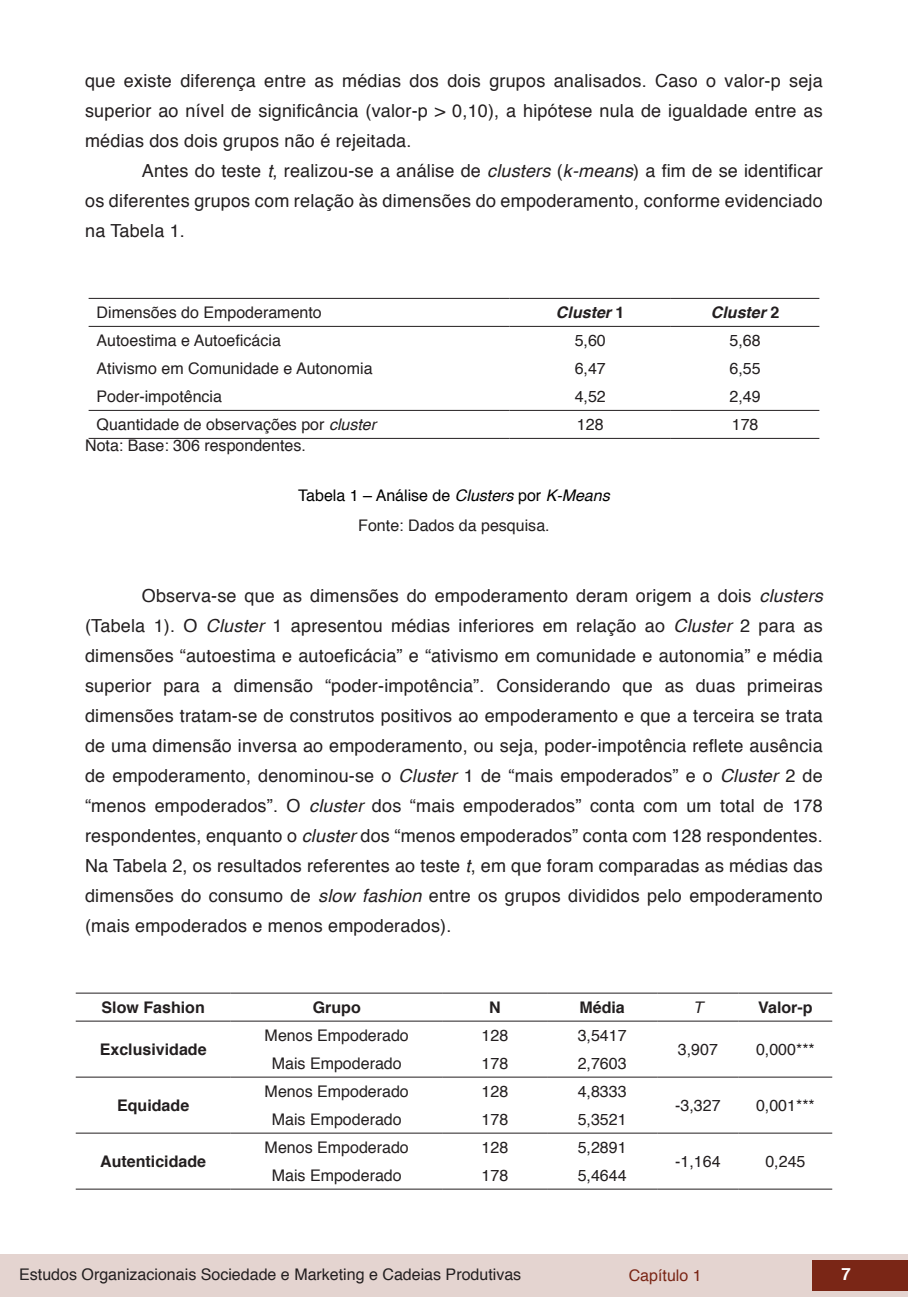
<style>
.page{position:relative;width:908px;height:1304px;background:#fff}
.page>*{position:absolute;margin:0;border:0;box-sizing:border-box;transform-origin:0 0}
.t1{font:18px/30px "Helvetica";letter-spacing:.01em;color:#231f20;text-align:justify}
.t2{font:700 16.8px "Helvetica";color:#fff}
.t3{font:16px/29.4px "Helvetica";color:#231f20;text-align:center}
.t4{font:700 16px "Helvetica";color:#231f20}
.t5{font:italic 700 16px "Helvetica";color:#231f20}
.t6{font:16px "Helvetica";color:#7a2616}
.t7{font:italic 16px "Helvetica";color:#231f20}
.s1{font-style:italic}
.s2{font-style:normal}
.s3{color:#000}
.s4{font-style:italic;color:#000}
</style>
<div class="page">
<div style="left:0;top:1254px;width:906px;height:43px;background:#e4d4d0"></div>
<div style="left:812px;top:1261px;width:95px;height:30px;background:#7a2616"></div>
<hr style="left:89px;top:298px;width:420px;height:1px;background:#231f20">
<hr style="left:509px;top:298px;width:161px;height:1px;background:#231f20">
<hr style="left:670px;top:298px;width:149px;height:1px;background:#231f20">
<hr style="left:89px;top:326px;width:420px;height:1px;background:#231f20">
<hr style="left:509px;top:326px;width:161px;height:1px;background:#231f20">
<hr style="left:670px;top:326px;width:149px;height:1px;background:#231f20">
<hr style="left:89px;top:410px;width:420px;height:1px;background:#231f20">
<hr style="left:509px;top:410px;width:161px;height:1px;background:#231f20">
<hr style="left:670px;top:410px;width:149px;height:1px;background:#231f20">
<hr style="left:89px;top:438px;width:420px;height:1px;background:#231f20">
<hr style="left:509px;top:438px;width:161px;height:1px;background:#231f20">
<hr style="left:670px;top:438px;width:149px;height:1px;background:#231f20">
<hr style="left:76px;top:993px;width:154px;height:1px;background:#231f20">
<hr style="left:230px;top:993px;width:212px;height:1px;background:#231f20">
<hr style="left:442px;top:993px;width:105px;height:1px;background:#231f20">
<hr style="left:547px;top:993px;width:110px;height:1px;background:#231f20">
<hr style="left:657px;top:993px;width:81px;height:1px;background:#231f20">
<hr style="left:738px;top:993px;width:93px;height:1px;background:#231f20">
<hr style="left:76px;top:1021px;width:154px;height:1px;background:#231f20">
<hr style="left:230px;top:1021px;width:212px;height:1px;background:#231f20">
<hr style="left:442px;top:1021px;width:105px;height:1px;background:#231f20">
<hr style="left:547px;top:1021px;width:110px;height:1px;background:#231f20">
<hr style="left:657px;top:1021px;width:81px;height:1px;background:#231f20">
<hr style="left:738px;top:1021px;width:93px;height:1px;background:#231f20">
<hr style="left:76px;top:1077px;width:154px;height:1px;background:#231f20">
<hr style="left:230px;top:1077px;width:212px;height:1px;background:#231f20">
<hr style="left:442px;top:1077px;width:105px;height:1px;background:#231f20">
<hr style="left:547px;top:1077px;width:110px;height:1px;background:#231f20">
<hr style="left:657px;top:1077px;width:81px;height:1px;background:#231f20">
<hr style="left:738px;top:1077px;width:93px;height:1px;background:#231f20">
<hr style="left:76px;top:1133px;width:154px;height:1px;background:#231f20">
<hr style="left:230px;top:1133px;width:212px;height:1px;background:#231f20">
<hr style="left:442px;top:1133px;width:105px;height:1px;background:#231f20">
<hr style="left:547px;top:1133px;width:110px;height:1px;background:#231f20">
<hr style="left:657px;top:1133px;width:81px;height:1px;background:#231f20">
<hr style="left:738px;top:1133px;width:93px;height:1px;background:#231f20">
<hr style="left:76px;top:1189px;width:154px;height:1px;background:#231f20">
<hr style="left:230px;top:1189px;width:212px;height:1px;background:#231f20">
<hr style="left:442px;top:1189px;width:105px;height:1px;background:#231f20">
<hr style="left:547px;top:1189px;width:110px;height:1px;background:#231f20">
<hr style="left:657px;top:1189px;width:81px;height:1px;background:#231f20">
<hr style="left:738px;top:1189px;width:93px;height:1px;background:#231f20">
<p class="t1" style="left:85px;top:66px;width:738px">que existe diferença entre as médias dos dois grupos analisados. Caso o valor-p seja superior ao nível de significância (valor-p &gt; 0,10), a hipótese nula de igualdade entre as médias dos dois grupos não é rejeitada.</p>
<p class="t1" style="left:85px;top:156px;width:738px;text-indent:57px">Antes do teste <span class="s1">t</span>, realizou-se a análise de <span class="s1">clusters</span> (<span class="s1">k-means</span>) a fim de se identificar os diferentes grupos com relação às dimensões do empoderamento, conforme evidenciado na Tabela 1.</p>
<p class="t3" style="left:97px;top:299px;width:226px">Dimensões do Empoderamento</p>
<p class="t5" style="left:555px;top:300px;width:70px">Cluster <span class="s2">1</span></p>
<p class="t5" style="left:710px;top:300px;width:70px">Cluster <span class="s2">2</span></p>
<p class="t3" style="left:97px;top:327px;width:186px">Autoestima e Autoeficácia</p>
<p class="t3" style="left:574px;top:327px;width:33px">5,60</p>
<p class="t3" style="left:729px;top:327px;width:33px">5,68</p>
<p class="t3" style="left:97px;top:355px;width:277px">Ativismo em Comunidade e Autonomia</p>
<p class="t3" style="left:574px;top:355px;width:33px">6,47</p>
<p class="t3" style="left:729px;top:355px;width:33px">6,55</p>
<p class="t3" style="left:97px;top:383px;width:127px">Poder-impotência</p>
<p class="t3" style="left:574px;top:383px;width:33px">4,52</p>
<p class="t3" style="left:729px;top:383px;width:33px">2,49</p>
<p class="t3" style="left:97px;top:411px;width:281px">Quantidade de observações por <span class="s1">cluster</span></p>
<p class="t3" style="left:576px;top:411px;width:28px">128</p>
<p class="t3" style="left:731px;top:411px;width:28px">178</p>
<p class="t3" style="left:85px;top:431px;width:222px">Nota: Base: 306 respondentes.</p>
<p class="t3" style="left:298px;top:481px;width:313px"><span class="s3">Tabela 1 – Análise de</span> <span class="s4">Clusters</span> <span class="s3">por</span> <span class="s4">K-Means<br></span>Fonte: Dados da pesquisa.</p>
<p class="t1" style="left:85px;top:581px;width:739px;text-indent:57px">Observa-se que as dimensões do empoderamento deram origem a dois <span class="s1">clusters </span>(Tabela 1). O <span class="s1">Cluster</span> 1 apresentou médias inferiores em relação ao <span class="s1">Cluster</span> 2 para as dimensões “autoestima e autoeficácia” e “ativismo em comunidade e autonomia” e média superior para a dimensão “poder-impotência”. Considerando que as duas primeiras dimensões tratam-se de construtos positivos ao empoderamento e que a terceira se trata de uma dimensão inversa ao empoderamento, ou seja, poder-impotência reflete ausência de empoderamento, denominou-se o <span class="s1">Cluster</span> 1 de “mais empoderados” e o <span class="s1">Cluster</span> 2 de “menos empoderados”. O <span class="s1">cluster</span> dos “mais empoderados” conta com um total de 178 respondentes, enquanto o <span class="s1">cluster</span> dos “menos empoderados” conta com 128 respondentes.<br>Na Tabela 2, os resultados referentes ao teste <span class="s1">t</span>, em que foram comparadas as médias das dimensões do consumo de <span class="s1">slow fashion</span> entre os grupos divididos pelo empoderamento (mais empoderados e menos empoderados).</p>
<p class="t4" style="left:101px;top:995px;width:105px">Slow Fashion</p>
<p class="t4" style="left:312px;top:995px;width:49px">Grupo</p>
<p class="t4" style="left:489px;top:995px;width:13px">N</p>
<p class="t4" style="left:579px;top:995px;width:47px">Média</p>
<p class="t7" style="left:693px;top:995px;width:11px">T</p>
<p class="t4" style="left:758px;top:995px;width:56px">Valor-p</p>
<p class="t4" style="left:100px;top:1037px;width:108px">Exclusividade</p>
<p class="t3" style="left:264px;top:1021px;width:146px">Menos Empoderado</p>
<p class="t3" style="left:481px;top:1021px;width:28px">128</p>
<p class="t3" style="left:577px;top:1021px;width:50px">3,5417</p>
<p class="t3" style="left:677px;top:1035px;width:42px">3,907</p>
<p class="t3" style="left:755px;top:1035px;width:60px">0,000***</p>
<p class="t3" style="left:272px;top:1049px;width:131px">Mais Empoderado</p>
<p class="t3" style="left:481px;top:1049px;width:28px">178</p>
<p class="t3" style="left:577px;top:1049px;width:50px">2,7603</p>
<p class="t4" style="left:117px;top:1093px;width:74px">Equidade</p>
<p class="t4" style="left:100px;top:1149px;width:107px">Autenticidade</p>
<p class="t3" style="left:264px;top:1077px;width:146px">Menos Empoderado</p>
<p class="t3" style="left:481px;top:1077px;width:28px">128</p>
<p class="t3" style="left:577px;top:1077px;width:50px">4,8333</p>
<p class="t3" style="left:272px;top:1105px;width:131px">Mais Empoderado</p>
<p class="t3" style="left:481px;top:1105px;width:28px">178</p>
<p class="t3" style="left:577px;top:1105px;width:50px">5,3521</p>
<p class="t3" style="left:264px;top:1133px;width:146px">Menos Empoderado</p>
<p class="t3" style="left:481px;top:1133px;width:28px">128</p>
<p class="t3" style="left:577px;top:1133px;width:50px">5,2891</p>
<p class="t3" style="left:272px;top:1161px;width:131px">Mais Empoderado</p>
<p class="t3" style="left:481px;top:1161px;width:28px">178</p>
<p class="t3" style="left:577px;top:1161px;width:50px">5,4644</p>
<p class="t3" style="left:675px;top:1091px;width:47px">-3,327</p>
<p class="t3" style="left:755px;top:1091px;width:60px">0,001***</p>
<p class="t3" style="left:675px;top:1147px;width:47px">-1,164</p>
<p class="t3" style="left:765px;top:1147px;width:42px">0,245</p>
<p class="t3" style="left:19px;top:1260px;width:503px">Estudos Organizacionais Sociedade e Marketing e Cadeias Produtivas</p>
<p class="t6" style="left:628px;top:1263px;width:74px">Capítulo 1</p>
<p class="t2" style="left:841px;top:1261px;width:11px">7</p>
</div>
